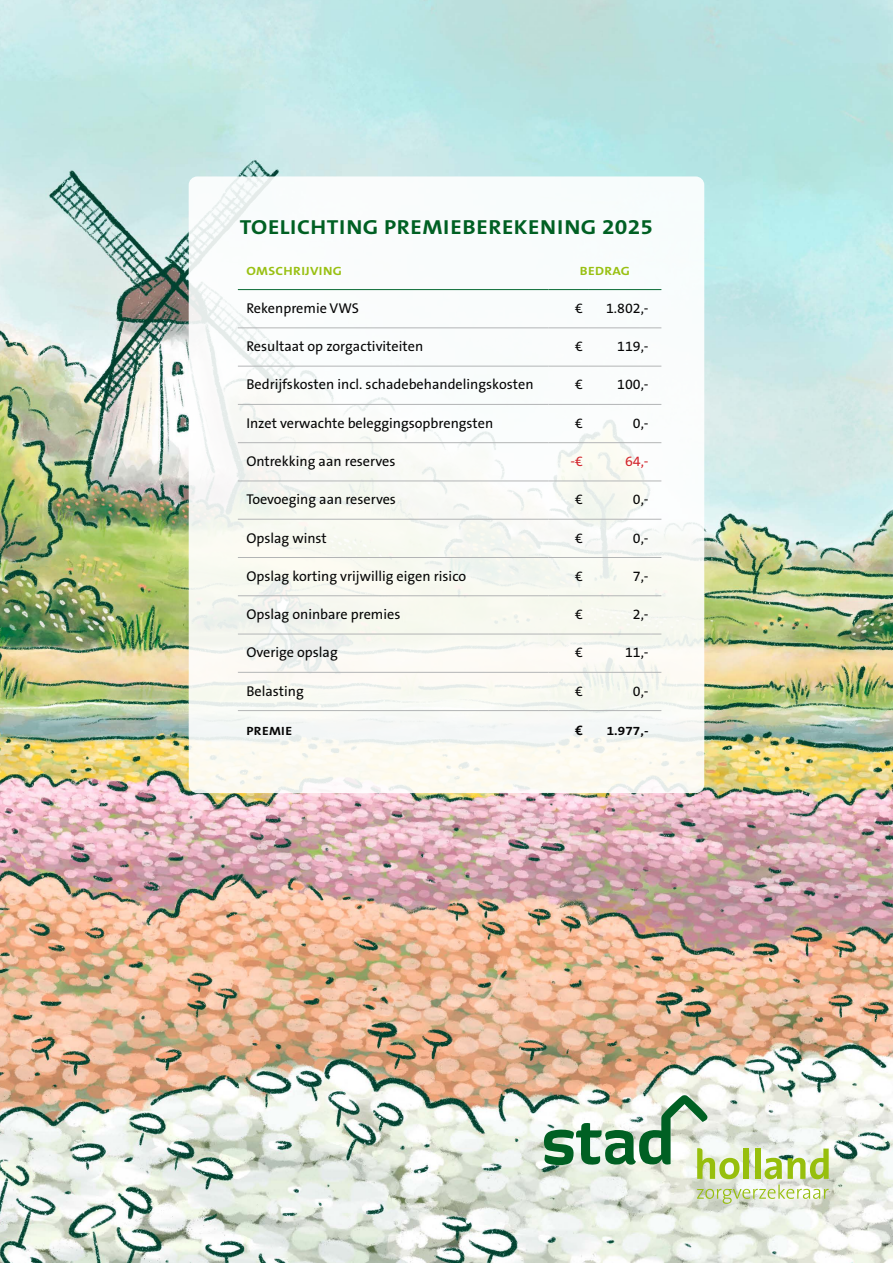
<style>
.page{position:relative;width:893px;height:1263px;background:#fff}
.page>*{position:absolute;margin:0;border:0;box-sizing:border-box;transform-origin:0 0}
._01_-_KOP{font:700 20.4px "The Sans B W7";letter-spacing:.025em;color:#006023;scale:1.12 1}
.t1{font:14.25px "The Sans B W5 Plain";color:#000}
.t2{font:14.25px "The Sans B W5 Plain";color:#d22229}
.t3{font:700 14.25px "The Sans B W7";color:#000}
.t4{font:700 12px "The Sans B W7";letter-spacing:.025em;color:#97bf0d;scale:1.12 1}
.t5{font:700 12px "The Sans B W7";letter-spacing:.025em;color:#000;scale:1.12 1}
</style>
<div class="page">
<img style="left:0;top:0;width:893px;height:1263px">
<svg style="left:189px;top:176px;width:515px;height:617px;fill:#f9fbf6"></svg>
<hr style="left:238px;top:328px;width:310px;height:1px;background:#b1b3b4">
<hr style="left:548px;top:328px;width:41px;height:1px;background:#b1b3b4">
<hr style="left:589px;top:328px;width:72px;height:1px;background:#b1b3b4">
<hr style="left:238px;top:366px;width:310px;height:1px;background:#b1b3b4">
<hr style="left:548px;top:366px;width:41px;height:1px;background:#b1b3b4">
<hr style="left:589px;top:366px;width:72px;height:1px;background:#b1b3b4">
<hr style="left:238px;top:404px;width:310px;height:1px;background:#b1b3b4">
<hr style="left:548px;top:404px;width:41px;height:1px;background:#b1b3b4">
<hr style="left:589px;top:404px;width:72px;height:1px;background:#b1b3b4">
<hr style="left:238px;top:442px;width:310px;height:1px;background:#b1b3b4">
<hr style="left:548px;top:442px;width:41px;height:1px;background:#b1b3b4">
<hr style="left:589px;top:442px;width:72px;height:1px;background:#b1b3b4">
<hr style="left:238px;top:481px;width:310px;height:1px;background:#b1b3b4">
<hr style="left:548px;top:481px;width:41px;height:1px;background:#b1b3b4">
<hr style="left:589px;top:481px;width:72px;height:1px;background:#b1b3b4">
<hr style="left:238px;top:519px;width:310px;height:1px;background:#b1b3b4">
<hr style="left:548px;top:519px;width:41px;height:1px;background:#b1b3b4">
<hr style="left:589px;top:519px;width:72px;height:1px;background:#b1b3b4">
<hr style="left:238px;top:557px;width:310px;height:1px;background:#b1b3b4">
<hr style="left:548px;top:557px;width:41px;height:1px;background:#b1b3b4">
<hr style="left:589px;top:557px;width:72px;height:1px;background:#b1b3b4">
<hr style="left:238px;top:595px;width:310px;height:1px;background:#b1b3b4">
<hr style="left:548px;top:595px;width:41px;height:1px;background:#b1b3b4">
<hr style="left:589px;top:595px;width:72px;height:1px;background:#b1b3b4">
<hr style="left:238px;top:634px;width:310px;height:1px;background:#b1b3b4">
<hr style="left:548px;top:634px;width:41px;height:1px;background:#b1b3b4">
<hr style="left:589px;top:634px;width:72px;height:1px;background:#b1b3b4">
<hr style="left:238px;top:672px;width:310px;height:1px;background:#b1b3b4">
<hr style="left:548px;top:672px;width:41px;height:1px;background:#b1b3b4">
<hr style="left:589px;top:672px;width:72px;height:1px;background:#b1b3b4">
<hr style="left:238px;top:710px;width:310px;height:1px;background:#b1b3b4">
<hr style="left:548px;top:710px;width:41px;height:1px;background:#b1b3b4">
<hr style="left:589px;top:710px;width:72px;height:1px;background:#b1b3b4">
<hr style="left:238px;top:289px;width:310px;height:1px;background:#00652d">
<hr style="left:548px;top:289px;width:41px;height:1px;background:#00652d">
<hr style="left:589px;top:289px;width:72px;height:1px;background:#00652d">
<svg style="left:542px;top:1095px;width:287px;height:109px"></svg>
<p class="_01_-_KOP" style="left:240px;top:214px;width:370px">TOELICHTING PREMIEBEREKENING 2025</p>
<p class="t4" style="left:246px;top:263px;width:87px">OMSCHRIJVING</p>
<p class="t4" style="left:580px;top:263px;width:46px">BEDRAG</p>
<p class="t1" style="left:246px;top:299px;width:114px">Rekenpremie VWS</p>
<p class="t1" style="left:575px;top:299px;width:9px">€</p>
<p class="t1" style="left:606px;top:299px;width:44px">1.802,-</p>
<p class="t1" style="left:246px;top:337px;width:178px">Resultaat op zorgactiviteiten</p>
<p class="t1" style="left:575px;top:337px;width:9px">€</p>
<p class="t1" style="left:617px;top:337px;width:33px">119,-</p>
<p class="t1" style="left:246px;top:375px;width:289px">Bedrijfskosten incl. schadebehandelingskosten</p>
<p class="t1" style="left:575px;top:375px;width:9px">€</p>
<p class="t1" style="left:617px;top:375px;width:33px">100,-</p>
<p class="t1" style="left:246px;top:414px;width:248px">Inzet verwachte beleggingsopbrengsten</p>
<p class="t1" style="left:575px;top:414px;width:9px">€</p>
<p class="t1" style="left:633px;top:414px;width:17px">0,-</p>
<p class="t1" style="left:246px;top:452px;width:151px">Ontrekking aan reserves</p>
<p class="t2" style="left:570px;top:452px;width:14px">-€</p>
<p class="t2" style="left:625px;top:452px;width:25px">64,-</p>
<p class="t1" style="left:246px;top:490px;width:151px">Toevoeging aan reserves</p>
<p class="t1" style="left:575px;top:490px;width:9px">€</p>
<p class="t1" style="left:633px;top:490px;width:17px">0,-</p>
<p class="t1" style="left:246px;top:529px;width:82px">Opslag winst</p>
<p class="t1" style="left:575px;top:529px;width:9px">€</p>
<p class="t1" style="left:633px;top:529px;width:17px">0,-</p>
<p class="t1" style="left:246px;top:567px;width:221px">Opslag korting vrijwillig eigen risico</p>
<p class="t1" style="left:575px;top:567px;width:9px">€</p>
<p class="t1" style="left:633px;top:567px;width:17px">7,-</p>
<p class="t1" style="left:246px;top:605px;width:156px">Opslag oninbare premies</p>
<p class="t1" style="left:575px;top:605px;width:9px">€</p>
<p class="t1" style="left:633px;top:605px;width:17px">2,-</p>
<p class="t1" style="left:246px;top:643px;width:93px">Overige opslag</p>
<p class="t1" style="left:575px;top:643px;width:9px">€</p>
<p class="t1" style="left:625px;top:643px;width:25px">11,-</p>
<p class="t1" style="left:246px;top:682px;width:59px">Belasting</p>
<p class="t1" style="left:575px;top:682px;width:9px">€</p>
<p class="t1" style="left:633px;top:682px;width:17px">0,-</p>
<p class="t5" style="left:246px;top:723px;width:42px">PREMIE</p>
<p class="t3" style="left:575px;top:721px;width:9px">€</p>
<p class="t5" style="left:607px;top:723px;width:39px">1.977,-</p>
</div>
